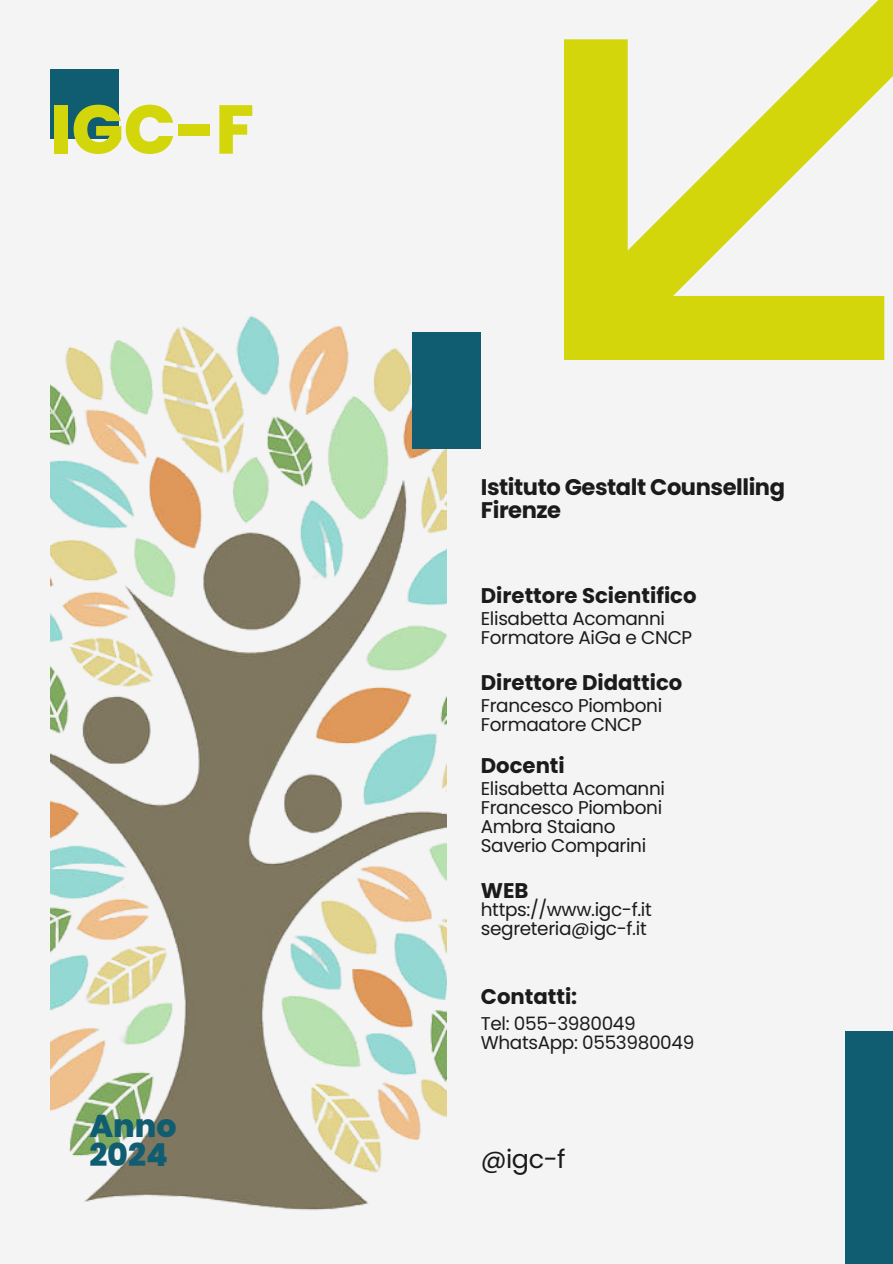
<style>
.page{position:relative;width:893px;height:1264px;background:#fff}
.page>*{position:absolute;margin:0;border:0;box-sizing:border-box;transform-origin:0 0}
.t1{font:800 68.85px "Poppins";color:#d2d60a}
.t2{font:800 31.5px/28.3px "Poppins";color:#105c71}
.t3{font:25.5px "Poppins";color:#1b1b1b}
.t4{font:700 22.65px "Poppins";letter-spacing:-.02em;color:#1b1b1b}
.t5{font:700 21.15px "Poppins";color:#1b1b1b}
.t6{font:18.45px "Poppins";letter-spacing:-.02em;color:#1b1b1b}
</style>
<div class="page">
<div style="left:0;top:0;width:892px;height:1263px;background:#f4f4f4"></div>
<img style="left:50px;top:316px;width:396px;height:895px">
<div style="left:50px;top:69px;width:68px;height:69px;background:#105c71"></div>
<div style="left:412px;top:332px;width:69px;height:117px;background:#105c71"></div>
<div style="left:845px;top:1030px;width:47px;height:233px;background:#105c71"></div>
<svg style="left:564px;top:0;width:328px;height:359px;fill:#d3d611"></svg>
<p class="t1" style="left:50px;top:81px;width:205px">IGC-F</p>
<p class="t2" style="left:89px;top:1112px;width:89px">Anno<br>2024</p>
<p class="t4" style="left:481px;top:470px;width:305px">Istituto Gestalt Counselling</p>
<p class="t4" style="left:481px;top:494px;width:82px">Firenze</p>
<p class="t5" style="left:481px;top:581px;width:217px">Direttore Scientifico</p>
<p class="t6" style="left:481px;top:606px;width:186px">Elisabetta Acomanni</p>
<p class="t6" style="left:481px;top:625px;width:213px">Formatore AiGa e CNCP</p>
<p class="t5" style="left:481px;top:667px;width:203px">Direttore Didattico</p>
<p class="t6" style="left:481px;top:692px;width:183px">Francesco Piomboni</p>
<p class="t6" style="left:481px;top:711px;width:162px">Formaatore CNCP</p>
<p class="t5" style="left:481px;top:751px;width:85px">Docenti</p>
<p class="t6" style="left:481px;top:775px;width:186px">Elisabetta Acomanni</p>
<p class="t6" style="left:481px;top:794px;width:183px">Francesco Piomboni</p>
<p class="t6" style="left:481px;top:813px;width:136px">Ambra Staiano</p>
<p class="t6" style="left:481px;top:832px;width:167px">Saverio Comparini</p>
<p class="t5" style="left:481px;top:875px;width:49px">WEB</p>
<p class="t6" style="left:481px;top:896px;width:172px">https://www.igc-f.it</p>
<p class="t6" style="left:481px;top:915px;width:167px">segreteria@igc-f.it</p>
<p class="t5" style="left:481px;top:981px;width:98px">Contatti:</p>
<p class="t6" style="left:481px;top:1010px;width:156px">Tel: 055-3980049</p>
<p class="t6" style="left:481px;top:1030px;width:215px">WhatsApp: 0553980049</p>
<p class="t3" style="left:481px;top:1140px;width:86px">@igc-f</p>
</div>
